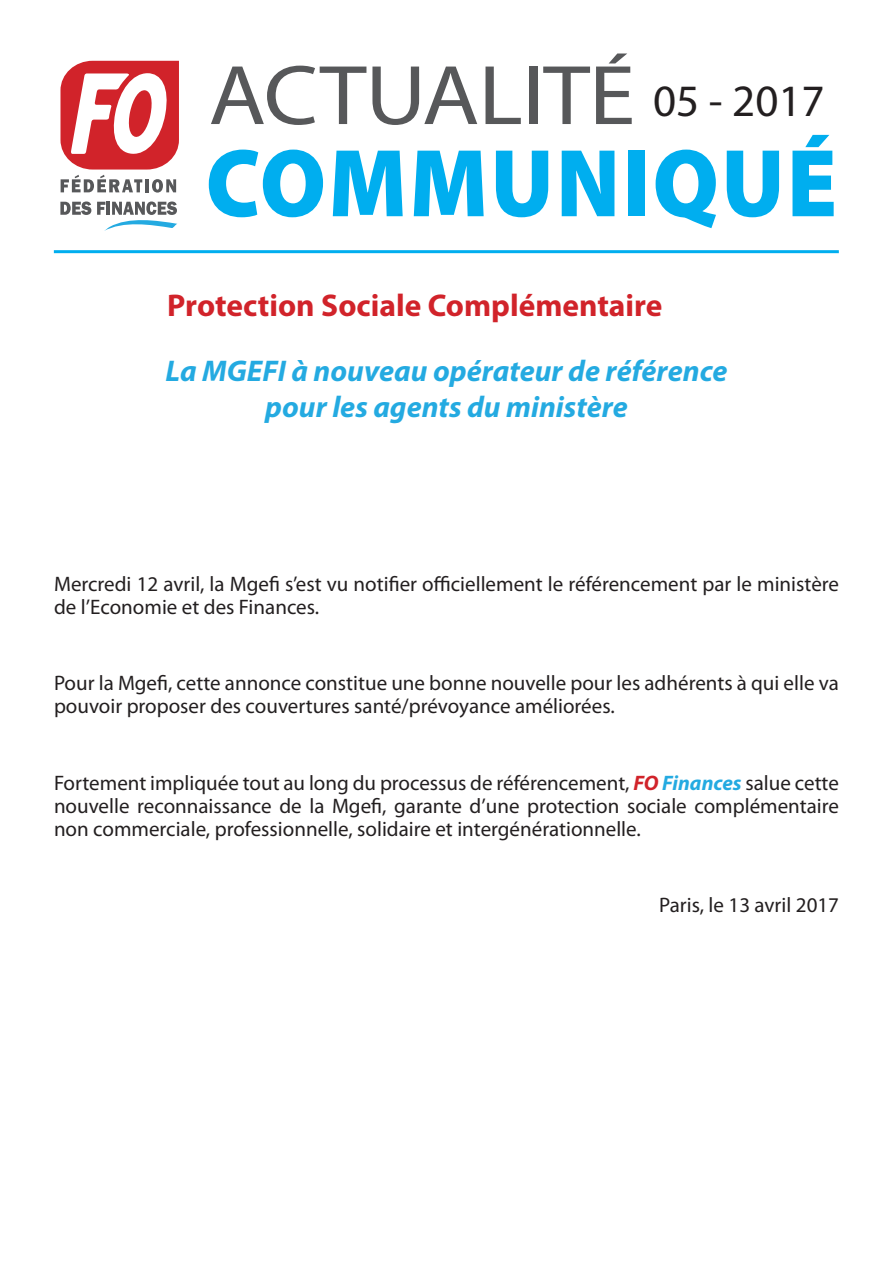
<style>
.page{position:relative;width:893px;height:1263px;background:#fff}
.page>*{position:absolute;margin:0;border:0;box-sizing:border-box;transform-origin:0 0}
.t1{font:45px "Myriad Pro";color:#231f20}
.t2{font:700 31.5px "Myriad Pro";color:#d1232a}
.t3{font:italic 700 30px "Myriad Pro";color:#24aae1}
.t4{font:21px/23.1px "Myriad Pro";color:#231f20}
.s1{font-weight:700;font-style:italic;color:#d1232a}
.s2{font-weight:700;font-style:italic;color:#24aae1}
</style>
<div class="page">
<svg style="left:211px;top:66px;width:155px;height:59px"></svg>
<svg style="left:372px;top:67px;width:105px;height:58px"></svg>
<svg style="left:485px;top:67px;width:36px;height:57px"></svg>
<div style="left:529px;top:67px;width:8px;height:57px;background:#57585a"></div>
<svg style="left:543px;top:67px;width:47px;height:57px"></svg>
<svg style="left:596px;top:54px;width:36px;height:70px"></svg>
<svg style="left:209px;top:150px;width:114px;height:67px"></svg>
<svg style="left:333px;top:151px;width:70px;height:65px"></svg>
<svg style="left:414px;top:151px;width:70px;height:65px"></svg>
<svg style="left:496px;top:151px;width:52px;height:66px"></svg>
<svg style="left:562px;top:151px;width:52px;height:65px"></svg>
<div style="left:628px;top:151px;width:17px;height:65px;background:#00aeef"></div>
<svg style="left:656px;top:150px;width:60px;height:78px"></svg>
<svg style="left:727px;top:151px;width:52px;height:66px"></svg>
<svg style="left:792px;top:135px;width:42px;height:81px"></svg>
<hr style="left:54px;top:250px;width:785px;height:3px;background:#00aeef">
<svg style="left:60px;top:61px;width:119px;height:132px"></svg>
<svg style="left:60px;top:201px;width:31px;height:14px"></svg>
<svg style="left:97px;top:201px;width:80px;height:30px"></svg>
<p class="t1" style="left:653px;top:73px;width:173px">05 - 2017</p>
<p class="t2" style="left:167px;top:285px;width:497px">Protection Sociale Complémentaire</p>
<p class="t3" style="left:166px;top:351px;width:563px">La MGEFI à nouveau opérateur de référence</p>
<p class="t3" style="left:265px;top:387px;width:364px">pour les agents du ministère</p>
<p class="t4" style="left:54px;top:572px;width:786px">Mercredi 12 avril, la Mgefi s’est vu notifier officiellement le référencement par le ministère de l’Economie et des Finances.</p>
<p class="t4" style="left:54px;top:671px;width:786px">Pour la Mgefi, cette annonce constitue une bonne nouvelle pour les adhérents à qui elle va pouvoir proposer des couvertures santé/prévoyance améliorées.</p>
<p class="t4" style="left:54px;top:771px;width:786px;text-align:justify">Fortement impliquée tout au long du processus de référencement, <span class="s1">FO</span> <span class="s2">Finances</span> salue cette nouvelle reconnaissance de la Mgefi, garante d’une protection sociale complémentaire non commerciale, professionnelle, solidaire et intergénérationnelle.</p>
<p class="t4" style="left:659px;top:893px;width:181px">Paris, le 13 avril 2017</p>
</div>
